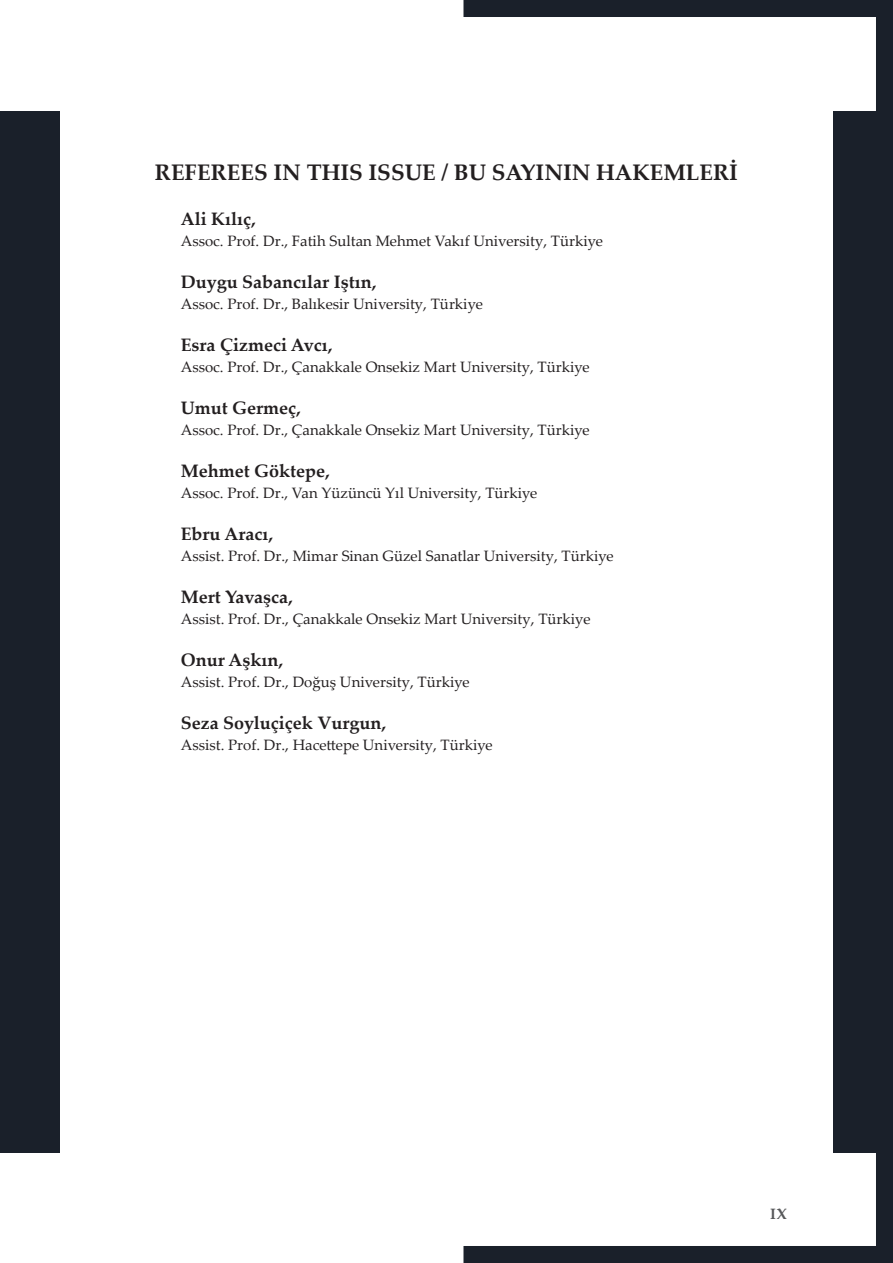
<style>
.page{position:relative;width:893px;height:1263px;background:#fff}
.page>*{position:absolute;margin:0;border:0;box-sizing:border-box;transform-origin:0 0}
.t1{font:700 22.5px "Palatino Linotype";color:#231f20}
.t2{font:700 18px "Palatino Linotype";color:#231f20}
.t3{font:15px "Palatino Linotype";color:#231f20}
.t4{font:700 15px "Palatino Linotype";color:#57585a}
</style>
<div class="page">
<svg style="left:463px;top:0;width:430px;height:1263px"></svg>
<div style="left:0;top:111px;width:60px;height:1041px;background:#1a202a"></div>
<div style="left:833px;top:111px;width:60px;height:1041px;background:#1a202a"></div>
<h1 class="t1" style="left:155px;top:157px;width:585px">REFEREES IN THIS ISSUE / BU SAYININ HAKEMLERİ</h1>
<p class="t2" style="left:181px;top:206px;width:76px">Ali Kılıç,</p>
<p class="t3" style="left:181px;top:230px;width:424px">Assoc. Prof. Dr., Fatih Sultan Mehmet Vakıf University, Türkiye</p>
<p class="t2" style="left:181px;top:269px;width:197px">Duygu Sabancılar Iştın,</p>
<p class="t3" style="left:181px;top:293px;width:304px">Assoc. Prof. Dr., Balıkesir University, Türkiye</p>
<p class="t2" style="left:181px;top:332px;width:153px">Esra Çizmeci Avcı,</p>
<p class="t3" style="left:181px;top:356px;width:410px">Assoc. Prof. Dr., Çanakkale Onsekiz Mart University, Türkiye</p>
<p class="t2" style="left:181px;top:395px;width:121px">Umut Germeç,</p>
<p class="t3" style="left:181px;top:419px;width:410px">Assoc. Prof. Dr., Çanakkale Onsekiz Mart University, Türkiye</p>
<p class="t2" style="left:181px;top:458px;width:150px">Mehmet Göktepe,</p>
<p class="t3" style="left:181px;top:482px;width:358px">Assoc. Prof. Dr., Van Yüzüncü Yıl University, Türkiye</p>
<p class="t2" style="left:181px;top:521px;width:94px">Ebru Aracı,</p>
<p class="t3" style="left:181px;top:545px;width:434px">Assist. Prof. Dr., Mimar Sinan Güzel Sanatlar University, Türkiye</p>
<p class="t2" style="left:181px;top:584px;width:113px">Mert Yavaşca,</p>
<p class="t3" style="left:181px;top:608px;width:411px">Assist. Prof. Dr., Çanakkale Onsekiz Mart University, Türkiye</p>
<p class="t2" style="left:181px;top:647px;width:104px">Onur Aşkın,</p>
<p class="t3" style="left:181px;top:671px;width:290px">Assist. Prof. Dr., Doğuş University, Türkiye</p>
<p class="t2" style="left:181px;top:710px;width:207px">Seza Soyluçiçek Vurgun,</p>
<p class="t3" style="left:181px;top:734px;width:313px">Assist. Prof. Dr., Hacettepe University, Türkiye</p>
<p class="t4" style="left:770px;top:1203px;width:18px">IX</p>
</div>
